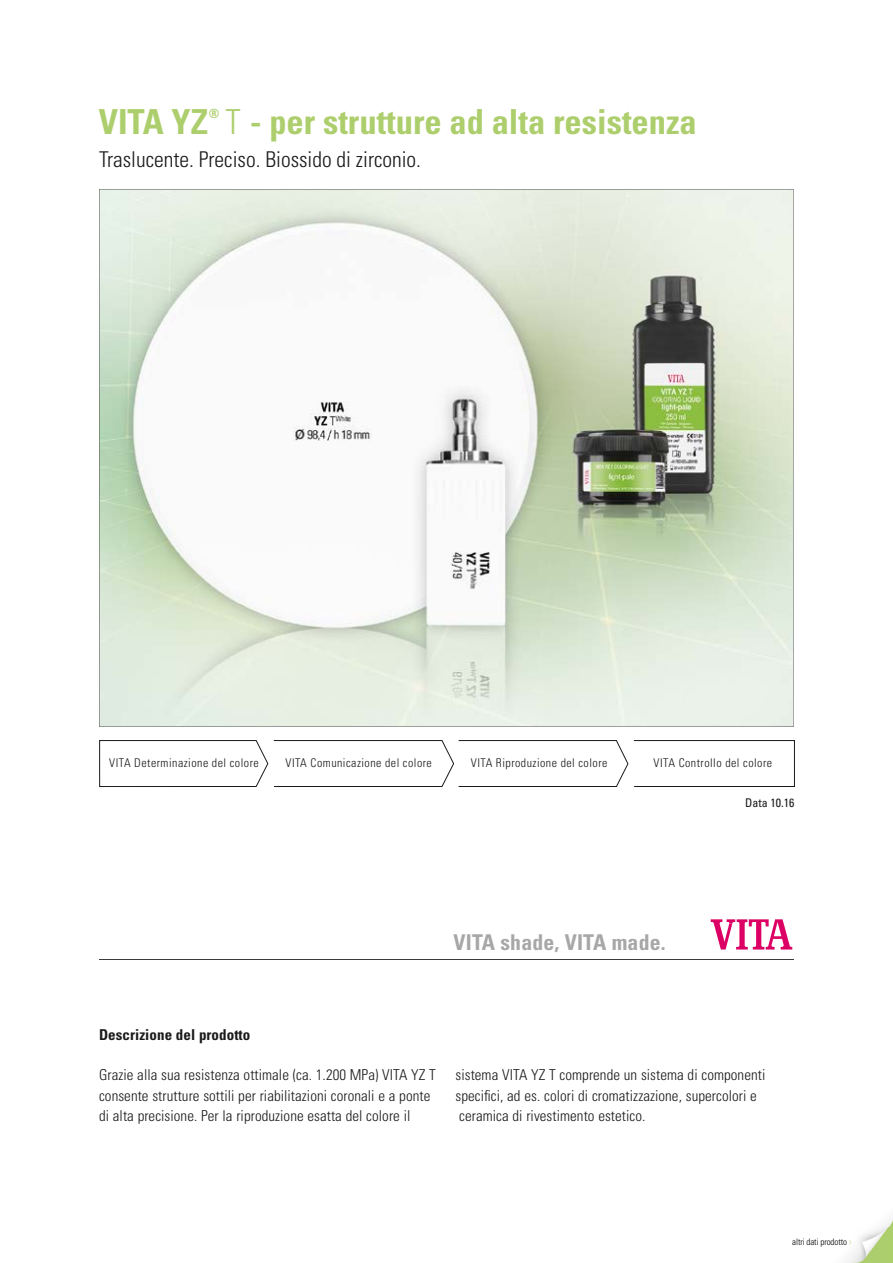
<style>
.page{position:relative;width:893px;height:1263px;background:#fff}
.page>*{position:absolute;margin:0;border:0;box-sizing:border-box;transform-origin:0 0}
.t1{font:700 condensed 34.5px "Univers LT";color:#adce6c}
.t2{font:300 condensed 21.75px "Univers";color:#1a1a1a}
.t3{font:700 condensed 21.75px "Univers";letter-spacing:.01em;color:#a7a7a8}
.t4{font:300 condensed 15px/20.2px "Univers LT";letter-spacing:.005em;color:#1a1a1a}
.t5{font:700 condensed 15px "Univers LT";letter-spacing:.005em;color:#1a1a1a}
.t6{font:700 condensed 12.75px "Univers LT";color:#adce6c}
.t7{font:300 condensed 12px "Univers";letter-spacing:.04em;color:#1a1a1a}
.t8{font:condensed 12px "Univers";color:#1a1a1a}
.t9{font:300 condensed 9px "Univers";letter-spacing:-.01em;color:#000}
.s1{font-weight:300}
</style>
<div class="page">
<img style="left:847px;top:1220px;width:46px;height:42px">
<svg style="left:99px;top:189px;width:695px;height:538px"></svg>
<hr style="left:99px;top:960px;width:695px;height:1px;background:#3b3b3a">
<svg style="left:711px;top:919px;width:81px;height:30px"></svg>
<svg style="left:99px;top:740px;width:696px;height:47px"></svg>
<h1 class="t1" style="left:99px;top:100px;width:111px">VITA YZ</h1>
<p class="t6" style="left:209px;top:105px;width:12px">®</p>
<h1 class="t1" style="left:226px;top:100px;width:473px"><span class="s1">T</span> - per strutture ad alta resistenza</h1>
<h2 class="t2" style="left:99px;top:146px;width:324px">Traslucente. Preciso. Biossido di zirconio.</h2>
<p class="t7" style="left:109px;top:756px;width:151px">VITA Determinazione del colore</p>
<p class="t7" style="left:286px;top:756px;width:148px">VITA Comunicazione del colore</p>
<p class="t7" style="left:471px;top:756px;width:138px">VITA Riproduzione del colore</p>
<p class="t7" style="left:654px;top:756px;width:120px">VITA Controllo del colore</p>
<h2 class="t3" style="left:453px;top:929px;width:214px">VITA shade, VITA made.</h2>
<p class="t8" style="left:745px;top:795px;width:51px">Data 10.16</p>
<p class="t5" style="left:99px;top:1025px;width:153px">Descrizione del prodotto</p>
<p class="t4" style="left:99px;top:1065px;width:338px">Grazie alla sua resistenza ottimale (ca. 1.200 MPa) VITA YZ T consente strutture sottili per riabilitazioni coronali e a ponte di alta precisione. Per la riproduzione esatta del colore il</p>
<p class="t4" style="left:455px;top:1065px;width:311px">sistema VITA YZ T comprende un sistema di componenti specifici, ad es. colori di cromatizzazione, supercolori e ceramica di rivestimento estetico.</p>
<p class="t9" style="left:792px;top:1236px;width:56px">altri dati prodotto</p>
</div>
